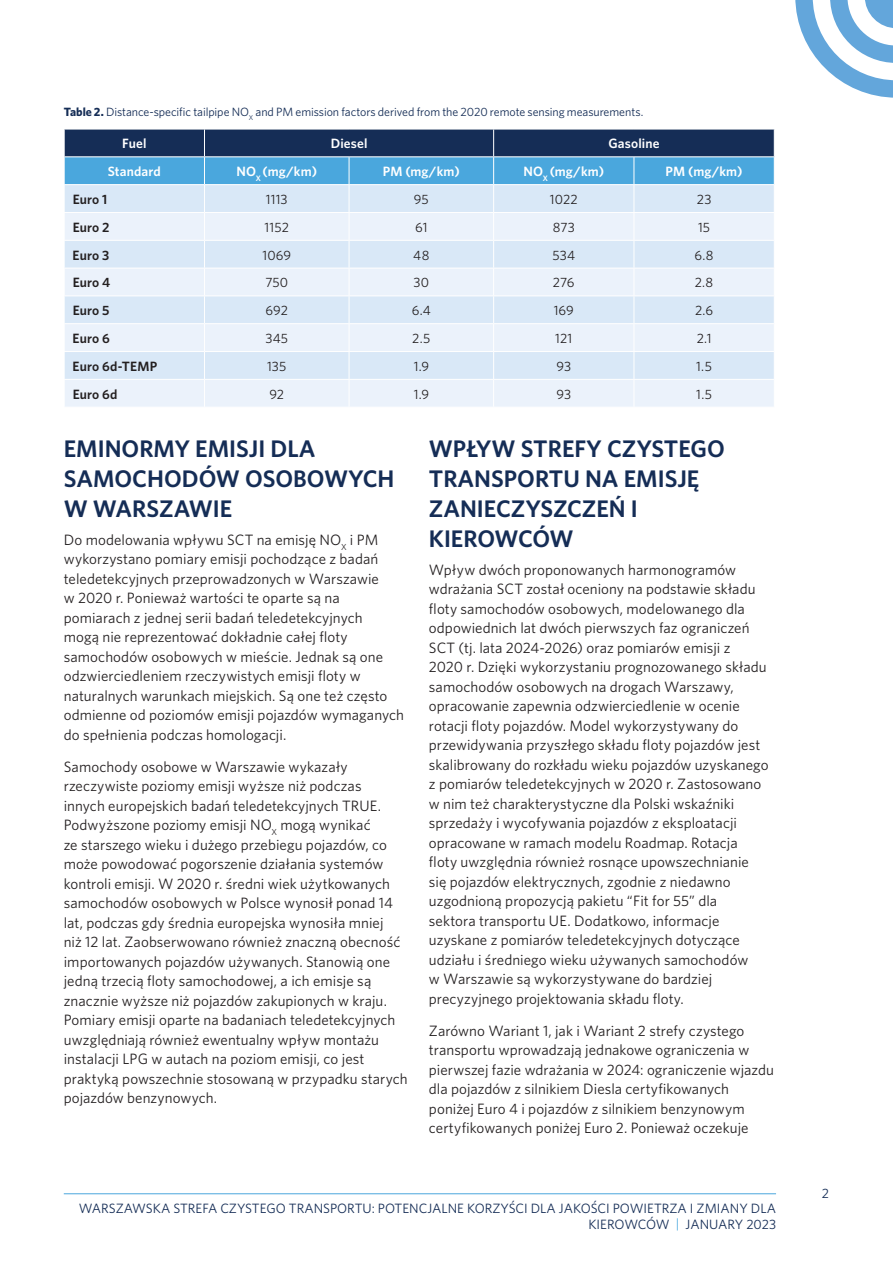
<style>
.page{position:relative;width:893px;height:1263px;background:#fff}
.page>*{position:absolute;margin:0;border:0;box-sizing:border-box;transform-origin:0 0}
.t1{font:600 24px/30px "Whitney";color:#152d56}
.t2{font:15px/19.5px "Whitney";letter-spacing:.005em;color:#231f20}
.t3{font:13.5px/16.2px "Whitney";color:#152d56;text-align:right}
.t4{font:13.5px "Whitney";letter-spacing:.005em;color:#231f20}
.t5{font:600 13.5px "Whitney";letter-spacing:.01em;color:#fff}
.t6{font:600 13.5px "Whitney";letter-spacing:.01em;color:#231f20}
.t7{font:12px "Whitney";letter-spacing:-.005em;color:#152d56}
.s1{font-weight:700}
.s2{color:#4aa7dd}
</style>
<div class="page">
<hr style="left:64px;top:1193px;width:712px;height:1px;background:#4aa7dd">
<svg style="left:795px;top:0;width:98px;height:98px"></svg>
<svg style="left:64px;top:129px;width:711px;height:278px;background:#c1d4e7"></svg>
<p class="t7" style="left:64px;top:104px;width:581px"><span class="s1">Table 2.</span> Distance-specific tailpipe NO<sub>X</sub> and PM emission factors derived from the 2020 remote sensing measurements.</p>
<p class="t5" style="left:122px;top:135px;width:26px">Fuel</p>
<p class="t5" style="left:331px;top:135px;width:38px">Diesel</p>
<p class="t5" style="left:608px;top:135px;width:53px">Gasoline</p>
<p class="t5" style="left:108px;top:162px;width:55px">Standard</p>
<p class="t5" style="left:236px;top:162px;width:82px">NO<sub>X</sub> (mg/km)</p>
<p class="t5" style="left:383px;top:162px;width:78px">PM (mg/km)</p>
<p class="t5" style="left:523px;top:162px;width:82px">NO<sub>X</sub> (mg/km)</p>
<p class="t5" style="left:666px;top:162px;width:78px">PM (mg/km)</p>
<p class="t6" style="left:73px;top:190px;width:36px">Euro 1</p>
<p class="t4" style="left:266px;top:190px;width:23px">1113</p>
<p class="t4" style="left:414px;top:190px;width:16px">95</p>
<p class="t4" style="left:550px;top:190px;width:29px">1022</p>
<p class="t4" style="left:697px;top:190px;width:16px">23</p>
<p class="t6" style="left:73px;top:218px;width:38px">Euro 2</p>
<p class="t4" style="left:265px;top:218px;width:26px">1152</p>
<p class="t4" style="left:415px;top:218px;width:14px">61</p>
<p class="t4" style="left:553px;top:218px;width:24px">873</p>
<p class="t4" style="left:698px;top:218px;width:14px">15</p>
<p class="t6" style="left:73px;top:246px;width:38px">Euro 3</p>
<p class="t4" style="left:262px;top:246px;width:30px">1069</p>
<p class="t4" style="left:413px;top:246px;width:18px">48</p>
<p class="t4" style="left:552px;top:246px;width:24px">534</p>
<p class="t4" style="left:695px;top:246px;width:21px">6.8</p>
<p class="t6" style="left:73px;top:274px;width:39px">Euro 4</p>
<p class="t4" style="left:265px;top:274px;width:24px">750</p>
<p class="t4" style="left:414px;top:274px;width:17px">30</p>
<p class="t4" style="left:553px;top:274px;width:23px">276</p>
<p class="t4" style="left:695px;top:274px;width:20px">2.8</p>
<p class="t6" style="left:73px;top:302px;width:38px">Euro 5</p>
<p class="t4" style="left:266px;top:302px;width:24px">692</p>
<p class="t4" style="left:412px;top:302px;width:21px">6.4</p>
<p class="t4" style="left:554px;top:302px;width:22px">169</p>
<p class="t4" style="left:695px;top:302px;width:20px">2.6</p>
<p class="t6" style="left:73px;top:329px;width:39px">Euro 6</p>
<p class="t4" style="left:265px;top:329px;width:24px">345</p>
<p class="t4" style="left:412px;top:329px;width:20px">2.5</p>
<p class="t4" style="left:555px;top:329px;width:19px">121</p>
<p class="t4" style="left:697px;top:329px;width:16px">2.1</p>
<p class="t6" style="left:73px;top:357px;width:86px">Euro 6d-TEMP</p>
<p class="t4" style="left:267px;top:357px;width:21px">135</p>
<p class="t4" style="left:414px;top:357px;width:17px">1.9</p>
<p class="t4" style="left:556px;top:357px;width:16px">93</p>
<p class="t4" style="left:696px;top:357px;width:17px">1.5</p>
<p class="t6" style="left:73px;top:385px;width:46px">Euro 6d</p>
<p class="t4" style="left:269px;top:385px;width:16px">92</p>
<p class="t4" style="left:414px;top:385px;width:17px">1.9</p>
<p class="t4" style="left:556px;top:385px;width:16px">93</p>
<p class="t4" style="left:696px;top:385px;width:17px">1.5</p>
<h1 class="t1" style="left:64px;top:433px;width:332px">EMINORMY EMISJI DLA<br>SAMOCHODÓW OSOBOWYCH<br>W WARSZAWIE</h1>
<p class="t2" style="left:64px;top:529px;width:342px">Do modelowania wpływu SCT na emisję NO<sub>X</sub> i PM wykorzystano pomiary emisji pochodzące z badań teledetekcyjnych przeprowadzonych w Warszawie<br>w 2020 r. Ponieważ wartości te oparte są na pomiarach z jednej serii badań teledetekcyjnych<br>mogą nie reprezentować dokładnie całej floty samochodów osobowych w mieście. Jednak są one odzwierciedleniem rzeczywistych emisji floty w naturalnych warunkach miejskich. Są one też często odmienne od poziomów emisji pojazdów wymaganych do spełnienia podczas homologacji.</p>
<p class="t2" style="left:64px;top:756px;width:345px">Samochody osobowe w Warszawie wykazały rzeczywiste poziomy emisji wyższe niż podczas<br>innych europejskich badań teledetekcyjnych TRUE.<br>Podwyższone poziomy emisji NO<sub>X</sub> mogą wynikać<br>ze starszego wieku i dużego przebiegu pojazdów, co może powodować pogorszenie działania systemów kontroli emisji. W 2020 r. średni wiek użytkowanych samochodów osobowych w Polsce wynosił ponad 14 lat, podczas gdy średnia europejska wynosiła mniej<br>niż 12 lat. Zaobserwowano również znaczną obecność importowanych pojazdów używanych. Stanowią one jedną trzecią floty samochodowej, a ich emisje są znacznie wyższe niż pojazdów zakupionych w kraju.<br>Pomiary emisji oparte na badaniach teledetekcyjnych uwzględniają również ewentualny wpływ montażu instalacji LPG w autach na poziom emisji, co jest praktyką powszechnie stosowaną w przypadku starych pojazdów benzynowych.</p>
<h1 class="t1" style="left:429px;top:433px;width:297px">WPŁYW STREFY CZYSTEGO<br>TRANSPORTU NA EMISJĘ<br>ZANIECZYSZCZEŃ I<br>KIEROWCÓW</h1>
<p class="t2" style="left:429px;top:559px;width:341px">Wpływ dwóch proponowanych harmonogramów wdrażania SCT został oceniony na podstawie składu floty samochodów osobowych, modelowanego dla odpowiednich lat dwóch pierwszych faz ograniczeń SCT (tj. lata 2024-2026) oraz pomiarów emisji z<br>2020 r. Dzięki wykorzystaniu prognozowanego składu samochodów osobowych na drogach Warszawy, opracowanie zapewnia odzwierciedlenie w ocenie rotacji floty pojazdów. Model wykorzystywany do przewidywania przyszłego składu floty pojazdów jest skalibrowany do rozkładu wieku pojazdów uzyskanego z pomiarów teledetekcyjnych w 2020 r. Zastosowano w nim też charakterystyczne dla Polski wskaźniki sprzedaży i wycofywania pojazdów z eksploatacji opracowane w ramach modelu Roadmap. Rotacja floty uwzględnia również rosnące upowszechnianie się pojazdów elektrycznych, zgodnie z niedawno uzgodnioną propozycją pakietu “Fit for 55” dla<br>sektora transportu UE. Dodatkowo, informacje uzyskane z pomiarów teledetekcyjnych dotyczące udziału i średniego wieku używanych samochodów<br>w Warszawie są wykorzystywane do bardziej precyzyjnego projektowania składu floty.</p>
<p class="t2" style="left:429px;top:1020px;width:347px">Zarówno Wariant 1, jak i Wariant 2 strefy czystego transportu wprowadzają jednakowe ograniczenia w pierwszej fazie wdrażania w 2024: ograniczenie wjazdu dla pojazdów z silnikiem Diesla certyfikowanych poniżej Euro 4 i pojazdów z silnikiem benzynowym certyfikowanych poniżej Euro 2. Ponieważ oczekuje</p>
<p class="t3" style="left:79px;top:1200px;width:699px">WARSZAWSKA STREFA CZYSTEGO TRANSPORTU: POTENCJALNE KORZYŚCI DLA JAKOŚCI POWIETRZA I ZMIANY DLA<br>KIEROWCÓW <span class="s2">|</span> JANUARY 2023</p>
<p class="t3" style="left:822px;top:1185px;width:9px">2</p>
</div>
